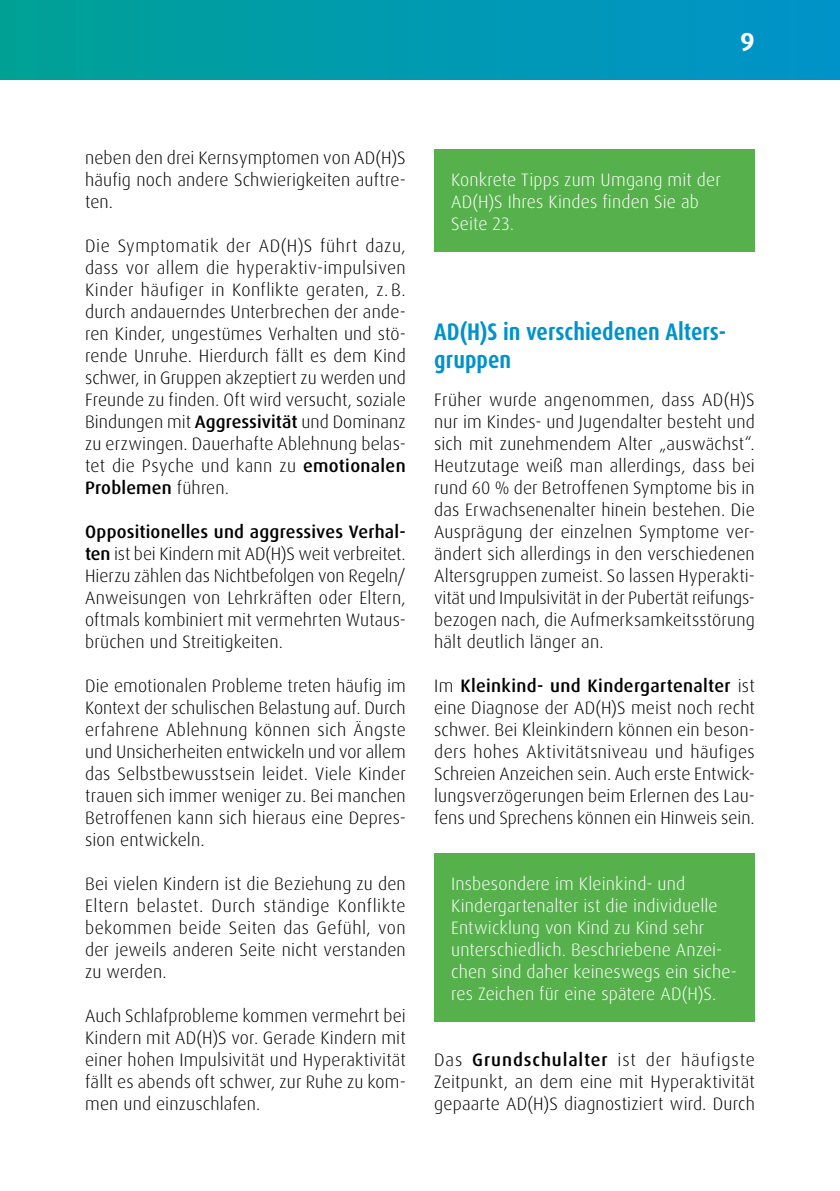
<style>
.page{position:relative;width:840px;height:1191px;background:#fff}
.page>*{position:absolute;margin:0;border:0;box-sizing:border-box;transform-origin:0 0}
.t1{font:700 26px "Dax OT";color:#fff}
.t2{font:700 condensed 24px/28px "Dax OT";color:#0092cb}
.t3{font:300 18px/22px "Dax OT";letter-spacing:.005em;color:#000;text-align:justify}
.t4{font:300 18px/22px "Dax OT";letter-spacing:.01em;color:#fff}
.s1{font-weight:500}
</style>
<div class="page">
<div style="left:0;top:0;width:839px;height:79px;background:linear-gradient(to right,#00a196,#0093cb)"></div>
<div style="left:434px;top:149px;width:320px;height:103px;background:#56b14c"></div>
<div style="left:434px;top:853px;width:320px;height:169px;background:#56b14c"></div>
<h1 class="t1" style="left:739px;top:25px;width:16px">9</h1>
<p class="t3" style="left:85px;top:147px;width:322px">neben den drei Kernsymptomen von AD(H)S häufig noch andere Schwierigkeiten auftre&shy;ten.</p>
<p class="t3" style="left:85px;top:235px;width:322px">Die Symptomatik der AD(H)S führt dazu, dass vor allem die hyperaktiv-impulsiven Kinder häufiger in Konflikte geraten, z. B. durch andauerndes Unterbrechen der ande&shy;ren Kinder, ungestümes Verhalten und stö&shy;rende Unruhe. Hierdurch fällt es dem Kind schwer, in Gruppen akzeptiert zu werden und Freunde zu finden. Oft wird versucht, soziale Bindungen mit <span class="s1">Aggressivität</span> und Dominanz zu erzwingen. Dauerhafte Ablehnung belas&shy;tet die Psyche und kann zu <span class="s1">emotionalen Problemen</span> führen.</p>
<p class="t3" style="left:85px;top:521px;width:322px"><span class="s1">Oppositionelles und aggressives Verhal&shy;ten</span> ist bei Kindern mit AD(H)S weit verbreitet.<br>Hierzu zählen das Nichtbefolgen von Regeln/ Anweisungen von Lehrkräften oder Eltern, oftmals kombiniert mit vermehrten Wutaus&shy;brüchen und Streitigkeiten.</p>
<p class="t3" style="left:85px;top:675px;width:322px">Die emotionalen Probleme treten häufig im Kontext der schulischen Belastung auf. Durch erfahrene Ablehnung können sich Ängste und Unsicherheiten entwickeln und vor allem das Selbstbewusstsein leidet. Viele Kinder trauen sich immer weniger zu. Bei manchen Betroffenen kann sich hieraus eine Depres&shy;sion entwickeln.</p>
<p class="t3" style="left:85px;top:873px;width:322px">Bei vielen Kindern ist die Beziehung zu den Eltern belastet. Durch ständige Konflikte bekommen beide Seiten das Gefühl, von der jeweils anderen Seite nicht verstanden zu werden.</p>
<p class="t3" style="left:85px;top:1005px;width:322px">Auch Schlafprobleme kommen vermehrt bei Kindern mit AD(H)S vor. Gerade Kindern mit einer hohen Impulsivität und Hyperaktivität fällt es abends oft schwer, zur Ruhe zu kom&shy;men und einzuschlafen.</p>
<p class="t4" style="left:451px;top:169px;width:271px">Konkrete Tipps zum Umgang mit der<br>AD(H)S Ihres Kindes finden Sie ab<br>Seite 23.</p>
<h2 class="t2" style="left:434px;top:318px;width:293px">AD(H)S in verschiedenen Alters&shy;gruppen</h2>
<p class="t3" style="left:434px;top:389px;width:322px">Früher wurde angenommen, dass AD(H)S nur im Kindes- und Jugendalter besteht und sich mit zunehmendem Alter „auswächst“.<br>Heutzutage weiß man allerdings, dass bei rund 60 % der Betroffenen Symptome bis in das Erwachsenenalter hinein bestehen. Die Ausprägung der einzelnen Symptome ver&shy;ändert sich allerdings in den verschiedenen Altersgruppen zumeist. So lassen Hyperakti&shy;vität und Impulsivität in der Pubertät reifungs&shy;bezogen nach, die Aufmerksamkeitsstörung hält deutlich länger an.</p>
<p class="t3" style="left:434px;top:675px;width:322px">Im <span class="s1">Kleinkind- und Kindergartenalter</span> ist eine Diagnose der AD(H)S meist noch recht schwer. Bei Kleinkindern können ein beson&shy;ders hohes Aktivitätsniveau und häufiges Schreien Anzeichen sein. Auch erste Entwick&shy;lungsverzögerungen beim Erlernen des Lau&shy;fens und Sprechens können ein Hinweis sein.</p>
<p class="t4" style="left:451px;top:873px;width:287px">Insbesondere im Kleinkind- und Kindergartenalter ist die individuelle Entwicklung von Kind zu Kind sehr unterschiedlich. Beschriebene Anzei&shy;chen sind daher keineswegs ein siche&shy;res Zeichen für eine spätere AD(H)S.</p>
<p class="t3" style="left:434px;top:1049px;width:322px">Das <span class="s1">Grundschulalter</span> ist der häufigste Zeitpunkt, an dem eine mit Hyperaktivität gepaarte AD(H)S diagnostiziert wird. Durch</p>
</div>
